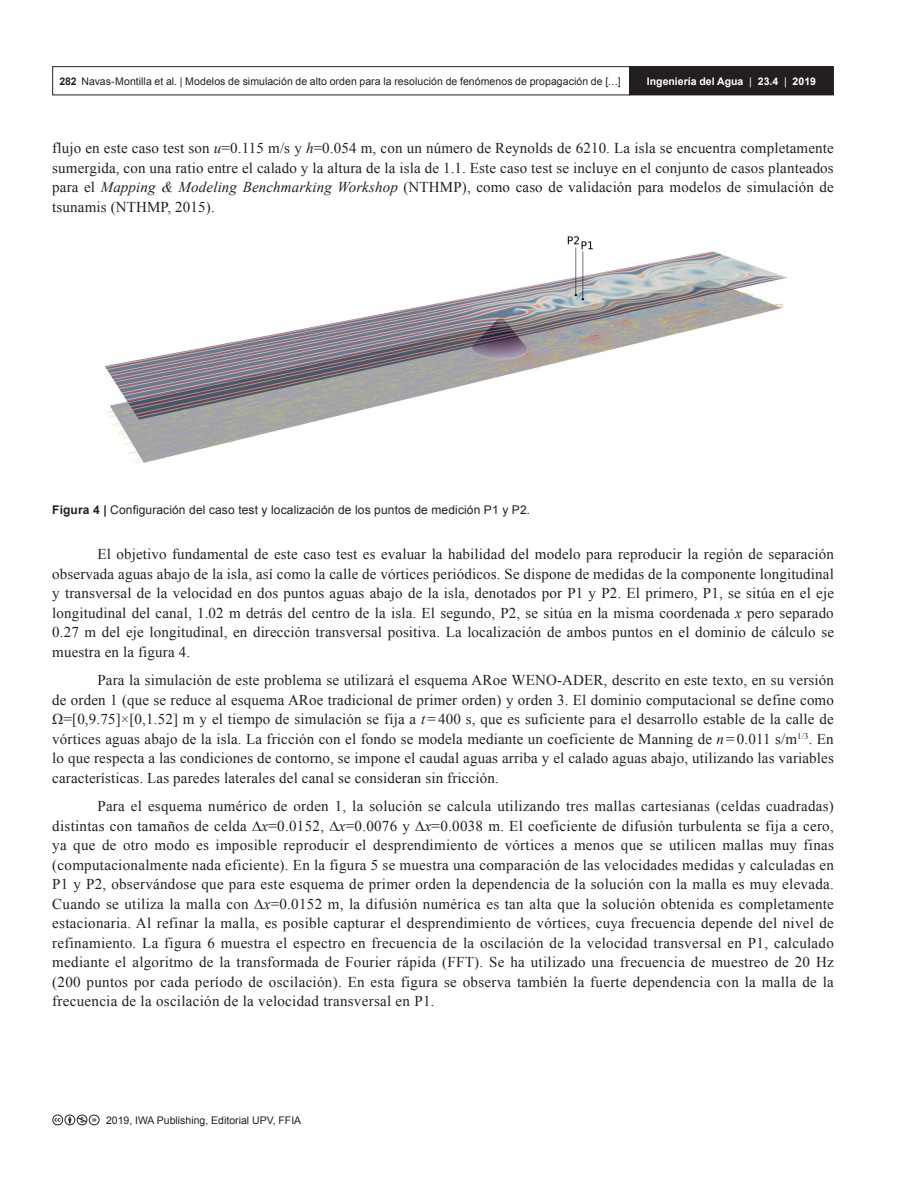
<style>
.page{position:relative;width:918px;height:1188px;background:#fff}
.page>*{position:absolute;margin:0;border:0;box-sizing:border-box;transform-origin:0 0}
.AI_TEXTO_esp_-_Copia{font:15px/19.5px "Times New Roman";letter-spacing:.01em;color:#231f20;text-align:justify}
.AI_PIE_DE_FIGURA{font:12px "Arial";letter-spacing:.01em;color:#231f20}
.t1{font:10.5px "Arial";letter-spacing:.005em;color:#231f20}
.t2{font:700 10.5px "Arial";color:#fff}
.s1{font-weight:700}
.s2{font-weight:400}
.s3{font-style:italic}
</style>
<div class="page">
<div style="left:52px;top:66px;width:578px;height:29px;border:1px solid #231f20"></div>
<div style="left:630px;top:67px;width:203px;height:28px;background:#231f20"></div>
<div style="left:629px;top:66px;width:205px;height:29px;border:1px solid #231f20"></div>
<svg style="left:52px;top:1115px;width:48px;height:10px"></svg>
<img style="left:104px;top:236px;width:683px;height:229px">
<p class="t1" style="left:59px;top:74px;width:563px"><span class="s1">282</span> Navas-Montilla et al. | Modelos de simulación de alto orden para la resolución de fenómenos de propagación de […]</p>
<p class="t2" style="left:647px;top:74px;width:171px">Ingeniería del Agua <span class="s2">|</span> 23.4 <span class="s2">|</span> 2019</p>
<p class="AI_TEXTO_esp_-_Copia" style="left:52px;top:138px;width:783px">flujo en este caso test son <span class="s3">u</span>=0.115 m/s y <span class="s3">h</span>=0.054 m, con un número de Reynolds de 6210. La isla se encuentra completamente sumergida, con una ratio entre el calado y la altura de la isla de 1.1. Este caso test se incluye en el conjunto de casos planteados para el <span class="s3">Mapping &amp; Modeling Benchmarking Workshop</span> (NTHMP), como caso de validación para modelos de simulación de tsunamis (NTHMP, 2015).</p>
<p class="AI_PIE_DE_FIGURA" style="left:52px;top:502px;width:479px"><span class="s1">Figura 4 |</span> Configuración del caso test y localización de los puntos de medición P1 y P2.</p>
<p class="AI_TEXTO_esp_-_Copia" style="left:52px;top:544px;width:783px;text-indent:45px">El objetivo fundamental de este caso test es evaluar la habilidad del modelo para reproducir la región de separación observada aguas abajo de la isla, así como la calle de vórtices periódicos. Se dispone de medidas de la componente longitudinal y transversal de la velocidad en dos puntos aguas abajo de la isla, denotados por P1 y P2. El primero, P1, se sitúa en el eje longitudinal del canal, 1.02 m detrás del centro de la isla. El segundo, P2, se sitúa en la misma coordenada <span class="s3">x</span> pero separado 0.27 m del eje longitudinal, en dirección transversal positiva. La localización de ambos puntos en el dominio de cálculo se muestra en la figura 4.</p>
<p class="AI_TEXTO_esp_-_Copia" style="left:52px;top:670px;width:783px;text-indent:45px">Para la simulación de este problema se utilizará el esquema ARoe WENO-ADER, descrito en este texto, en su versión de orden 1 (que se reduce al esquema ARoe tradicional de primer orden) y orden 3. El dominio computacional se define como Ω=[0,9.75]×[0,1.52] m y el tiempo de simulación se fija a <span class="s3">t</span> = 400 s, que es suficiente para el desarrollo estable de la calle de vórtices aguas abajo de la isla. La fricción con el fondo se modela mediante un coeficiente de Manning de <span class="s3">n</span> = 0.011 s/m<sup>1/3</sup>. En lo que respecta a las condiciones de contorno, se impone el caudal aguas arriba y el calado aguas abajo, utilizando las variables características. Las paredes laterales del canal se consideran sin fricción.</p>
<p class="AI_TEXTO_esp_-_Copia" style="left:52px;top:796px;width:783px;text-indent:45px">Para el esquema numérico de orden 1, la solución se calcula utilizando tres mallas cartesianas (celdas cuadradas) distintas con tamaños de celda ∆<span class="s3">x</span>=0.0152, ∆<span class="s3">x</span>=0.0076 y ∆<span class="s3">x</span>=0.0038 m. El coeficiente de difusión turbulenta se fija a cero, ya que de otro modo es imposible reproducir el desprendimiento de vórtices a menos que se utilicen mallas muy finas (computacionalmente nada eficiente). En la figura 5 se muestra una comparación de las velocidades medidas y calculadas en P1 y P2, observándose que para este esquema de primer orden la dependencia de la solución con la malla es muy elevada.<br>Cuando se utiliza la malla con ∆<span class="s3">x</span>=0.0152 m, la difusión numérica es tan alta que la solución obtenida es completamente estacionaria. Al refinar la malla, es posible capturar el desprendimiento de vórtices, cuya frecuencia depende del nivel de refinamiento. La figura 6 muestra el espectro en frecuencia de la oscilación de la velocidad transversal en P1, calculado mediante el algoritmo de la transformada de Fourier rápida (FFT). Se ha utilizado una frecuencia de muestreo de 20 Hz (200 puntos por cada período de oscilación). En esta figura se observa también la fuerte dependencia con la malla de la frecuencia de la oscilación de la velocidad transversal en P1.</p>
<p class="t1" style="left:106px;top:1113px;width:197px">2019, IWA Publishing, Editorial UPV, FFIA</p>
</div>
